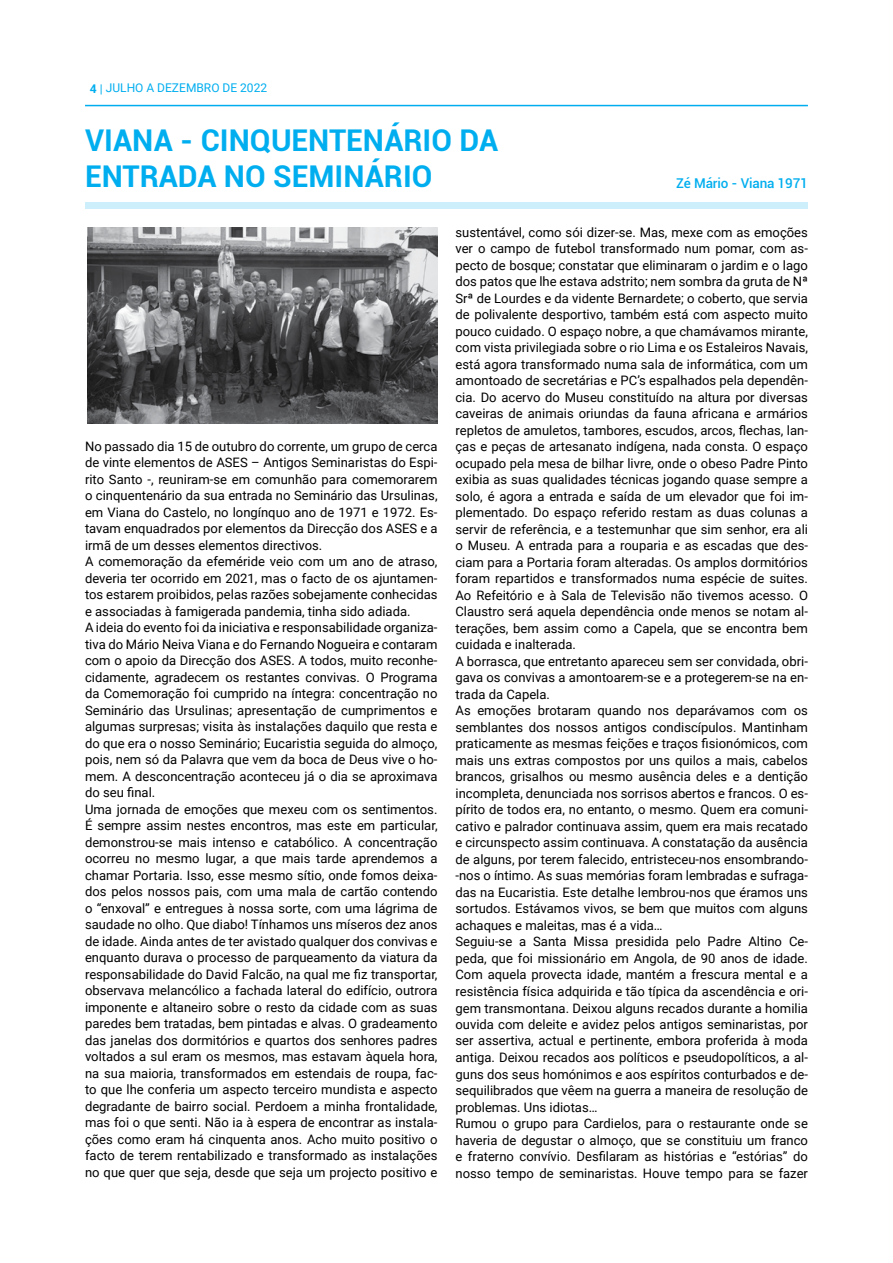
<style>
.page{position:relative;width:893px;height:1263px;background:#fff}
.page>*{position:absolute;margin:0;border:0;box-sizing:border-box;transform-origin:0 0}
.t1{font:700 30px/36px "Roboto";color:#00aeef}
.t2{font:500 13.5px "Roboto";letter-spacing:-.01em;color:#00aeef}
.t3{font:13.05px/16.5px "Roboto";color:#000}
.t4{font:12px "Roboto";color:#00aeef}
.s1{font-weight:700}
</style>
<div class="page">
<hr style="left:85px;top:105px;width:723px;height:1px;background:#00aeef">
<div style="left:85px;top:202px;width:723px;height:7px;background:#cdeffb"></div>
<img style="left:88px;top:227px;width:349px;height:197px">
<p class="t4" style="left:90px;top:80px;width:179px"><span class="s1">4</span> | JULHO A DEZEMBRO DE 2022</p>
<h1 class="t1" style="left:85px;top:121px;width:415px">VIANA - CINQUENTENÁRIO DA<br>ENTRADA NO SEMINÁRIO</h1>
<p class="t2" style="left:676px;top:174px;width:133px">Zé Mário - Viana 1971</p>
<p class="t3" style="left:85px;top:437px;width:354px">No passado dia 15 de outubro do corrente, um grupo de cerca de vinte elementos de ASES – Antigos Seminaristas do Espi&shy;rito Santo -, reuniram-se em comunhão para comemorarem o cinquentenário da sua entrada no Seminário das Ursulinas, em Viana do Castelo, no longínquo ano de 1971 e 1972. Es&shy;tavam enquadrados por elementos da Direcção dos ASES e a irmã de um desses elementos directivos.<br>A comemoração da efeméride veio com um ano de atraso, deveria ter ocorrido em 2021, mas o facto de os ajuntamen&shy;tos estarem proibidos, pelas razões sobejamente conhecidas e associadas à famigerada pandemia, tinha sido adiada.<br>A ideia do evento foi da iniciativa e responsabilidade organiza&shy;tiva do Mário Neiva Viana e do Fernando Nogueira e contaram com o apoio da Direcção dos ASES. A todos, muito reconhe&shy;cidamente, agradecem os restantes convivas. O Programa da Comemoração foi cumprido na íntegra: concentração no Seminário das Ursulinas; apresentação de cumprimentos e algumas surpresas; visita às instalações daquilo que resta e do que era o nosso Seminário; Eucaristia seguida do almoço, pois, nem só da Palavra que vem da boca de Deus vive o ho&shy;mem. A desconcentração aconteceu já o dia se aproximava do seu final.<br>Uma jornada de emoções que mexeu com os sentimentos.<br>É sempre assim nestes encontros, mas este em particular, demonstrou-se mais intenso e catabólico. A concentração ocorreu no mesmo lugar, a que mais tarde aprendemos a chamar Portaria. Isso, esse mesmo sítio, onde fomos deixa&shy;dos pelos nossos pais, com uma mala de cartão contendo o “enxoval” e entregues à nossa sorte, com uma lágrima de saudade no olho. Que diabo! Tínhamos uns míseros dez anos de idade. Ainda antes de ter avistado qualquer dos convivas e enquanto durava o processo de parqueamento da viatura da responsabilidade do David Falcão, na qual me fiz transportar, observava melancólico a fachada lateral do edifício, outrora imponente e altaneiro sobre o resto da cidade com as suas paredes bem tratadas, bem pintadas e alvas. O gradeamento das janelas dos dormitórios e quartos dos senhores padres voltados a sul eram os mesmos, mas estavam àquela hora, na sua maioria, transformados em estendais de roupa, fac&shy;to que lhe conferia um aspecto terceiro mundista e aspecto degradante de bairro social. Perdoem a minha frontalidade, mas foi o que senti. Não ia à espera de encontrar as instala&shy;ções como eram há cinquenta anos. Acho muito positivo o facto de terem rentabilizado e transformado as instalações no que quer que seja, desde que seja um projecto positivo e</p>
<p class="t3" style="left:455px;top:223px;width:354px">sustentável, como sói dizer-se. Mas, mexe com as emoções ver o campo de futebol transformado num pomar, com as&shy;pecto de bosque; constatar que eliminaram o jardim e o lago dos patos que lhe estava adstrito; nem sombra da gruta de Nª Srª de Lourdes e da vidente Bernardete; o coberto, que servia de polivalente desportivo, também está com aspecto muito pouco cuidado. O espaço nobre, a que chamávamos mirante, com vista privilegiada sobre o rio Lima e os Estaleiros Navais, está agora transformado numa sala de informática, com um amontoado de secretárias e PC’s espalhados pela dependên&shy;cia. Do acervo do Museu constituído na altura por diversas caveiras de animais oriundas da fauna africana e armários repletos de amuletos, tambores, escudos, arcos, flechas, lan&shy;ças e peças de artesanato indígena, nada consta. O espaço ocupado pela mesa de bilhar livre, onde o obeso Padre Pinto exibia as suas qualidades técnicas jogando quase sempre a solo, é agora a entrada e saída de um elevador que foi im&shy;plementado. Do espaço referido restam as duas colunas a servir de referência, e a testemunhar que sim senhor, era ali o Museu. A entrada para a rouparia e as escadas que des&shy;ciam para a Portaria foram alteradas. Os amplos dormitórios foram repartidos e transformados numa espécie de suites.<br>Ao Refeitório e à Sala de Televisão não tivemos acesso. O Claustro será aquela dependência onde menos se notam al&shy;terações, bem assim como a Capela, que se encontra bem cuidada e inalterada.<br>A borrasca, que entretanto apareceu sem ser convidada, obri&shy;gava os convivas a amontoarem-se e a protegerem-se na en&shy;trada da Capela.<br>As emoções brotaram quando nos deparávamos com os semblantes dos nossos antigos condiscípulos. Mantinham praticamente as mesmas feições e traços fisionómicos, com mais uns extras compostos por uns quilos a mais, cabelos brancos, grisalhos ou mesmo ausência deles e a dentição incompleta, denunciada nos sorrisos abertos e francos. O es&shy;pírito de todos era, no entanto, o mesmo. Quem era comuni&shy;cativo e palrador continuava assim, quem era mais recatado e circunspecto assim continuava. A constatação da ausência de alguns, por terem falecido, entristeceu-nos ensombrando--nos o íntimo. As suas memórias foram lembradas e sufraga&shy;das na Eucaristia. Este detalhe lembrou-nos que éramos uns sortudos. Estávamos vivos, se bem que muitos com alguns achaques e maleitas, mas é a vida…<br>Seguiu-se a Santa Missa presidida pelo Padre Altino Ce&shy;peda, que foi missionário em Angola, de 90 anos de idade.<br>Com aquela provecta idade, mantém a frescura mental e a resistência física adquirida e tão típica da ascendência e ori&shy;gem transmontana. Deixou alguns recados durante a homilia ouvida com deleite e avidez pelos antigos seminaristas, por ser assertiva, actual e pertinente, embora proferida à moda antiga. Deixou recados aos políticos e pseudopolíticos, a al&shy;guns dos seus homónimos e aos espíritos conturbados e de&shy;sequilibrados que vêem na guerra a maneira de resolução de problemas. Uns idiotas…<br>Rumou o grupo para Cardielos, para o restaurante onde se haveria de degustar o almoço, que se constituiu um franco e fraterno convívio. Desfilaram as histórias e “estórias” do nosso tempo de seminaristas. Houve tempo para se fazer</p>
</div>
